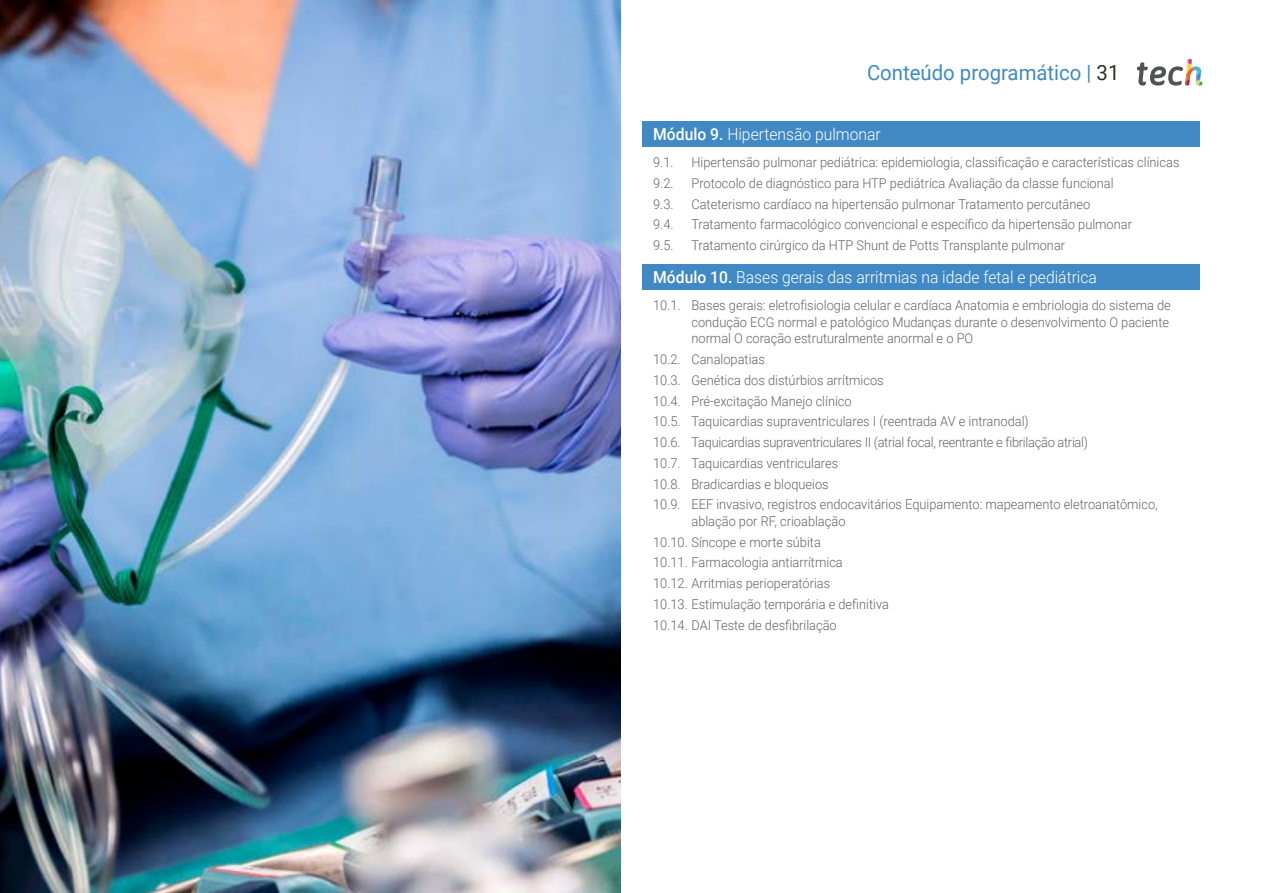
<style>
.page{position:relative;width:1263px;height:893px;background:#fff}
.page>*{position:absolute;margin:0;border:0;box-sizing:border-box;transform-origin:0 0}
.t1{font:21px "Roboto";color:#4089c5}
.t2{font:300 16.5px "Roboto";color:#fff;scale:.95 1}
.t3{font:300 13.5px/20.7px "Roboto";color:#61646a;scale:.95 1}
.s1{color:#312e20}
.s2{font-weight:500}
</style>
<div class="page">
<img style="left:0;top:0;width:621px;height:893px">
<div style="left:642px;top:121px;width:557px;height:25px;background:#4089c5"></div>
<div style="left:642px;top:264px;width:557px;height:25px;background:#4089c5"></div>
<svg style="left:1137px;top:59px;width:65px;height:27px"></svg>
<h1 class="t1" style="left:867px;top:57px;width:254px">Conteúdo programático | <span class="s1">31</span></h1>
<p class="t2" style="left:653px;top:123px;width:241px"><span class="s2">Módulo 9.</span> Hipertensão pulmonar</p>
<p class="t3" style="left:653px;top:151px;width:23px">9.1.</p>
<p class="t3" style="left:691px;top:151px;width:515px">Hipertensão pulmonar pediátrica: epidemiologia, classificação e características clínicas</p>
<p class="t3" style="left:653px;top:172px;width:23px">9.2.</p>
<p class="t3" style="left:691px;top:172px;width:446px">Protocolo de diagnóstico para HTP pediátrica Avaliação da classe funcional</p>
<p class="t3" style="left:653px;top:193px;width:23px">9.3.</p>
<p class="t3" style="left:691px;top:193px;width:421px">Cateterismo cardíaco na hipertensão pulmonar Tratamento percutâneo</p>
<p class="t3" style="left:653px;top:214px;width:23px">9.4.</p>
<p class="t3" style="left:691px;top:214px;width:465px">Tratamento farmacológico convencional e específico da hipertensão pulmonar</p>
<p class="t3" style="left:653px;top:234px;width:23px">9.5.</p>
<p class="t3" style="left:691px;top:234px;width:395px">Tratamento cirúrgico da HTP Shunt de Potts Transplante pulmonar</p>
<p class="t2" style="left:653px;top:266px;width:469px"><span class="s2">Módulo 10.</span> Bases gerais das arritmias na idade fetal e pediátrica</p>
<p class="t3" style="left:691px;top:297px;width:506px;line-height:16.5px;text-indent:-38px">10.1. Bases gerais: eletrofisiologia celular e cardíaca Anatomia e embriologia do sistema de condução ECG normal e patológico Mudanças durante o desenvolvimento O paciente normal O coração estruturalmente anormal e o PO</p>
<p class="t3" style="left:653px;top:348px;width:533px">10.2. Canalopatias<br>10.3. Genética dos distúrbios arrítmicos<br>10.4. Pré-excitação Manejo clínico<br>10.5. Taquicardias supraventriculares I (reentrada AV e intranodal)<br>10.6. Taquicardias supraventriculares II (atrial focal, reentrante e fibrilação atrial)<br>10.7. Taquicardias ventriculares<br>10.8. Bradicardias e bloqueios<br>10.9. EEF invasivo, registros endocavitários Equipamento: mapeamento eletroanatômico,</p>
<p class="t3" style="left:653px;top:510px;width:250px;text-indent:38px">ablação por RF, crioablação<br>10.10. Síncope e morte súbita<br>10.11. Farmacologia antiarrítmica<br>10.12. Arritmias perioperatórias<br>10.13. Estimulação temporária e definitiva 10.14. DAI Teste de desfibrilação</p>
</div>
